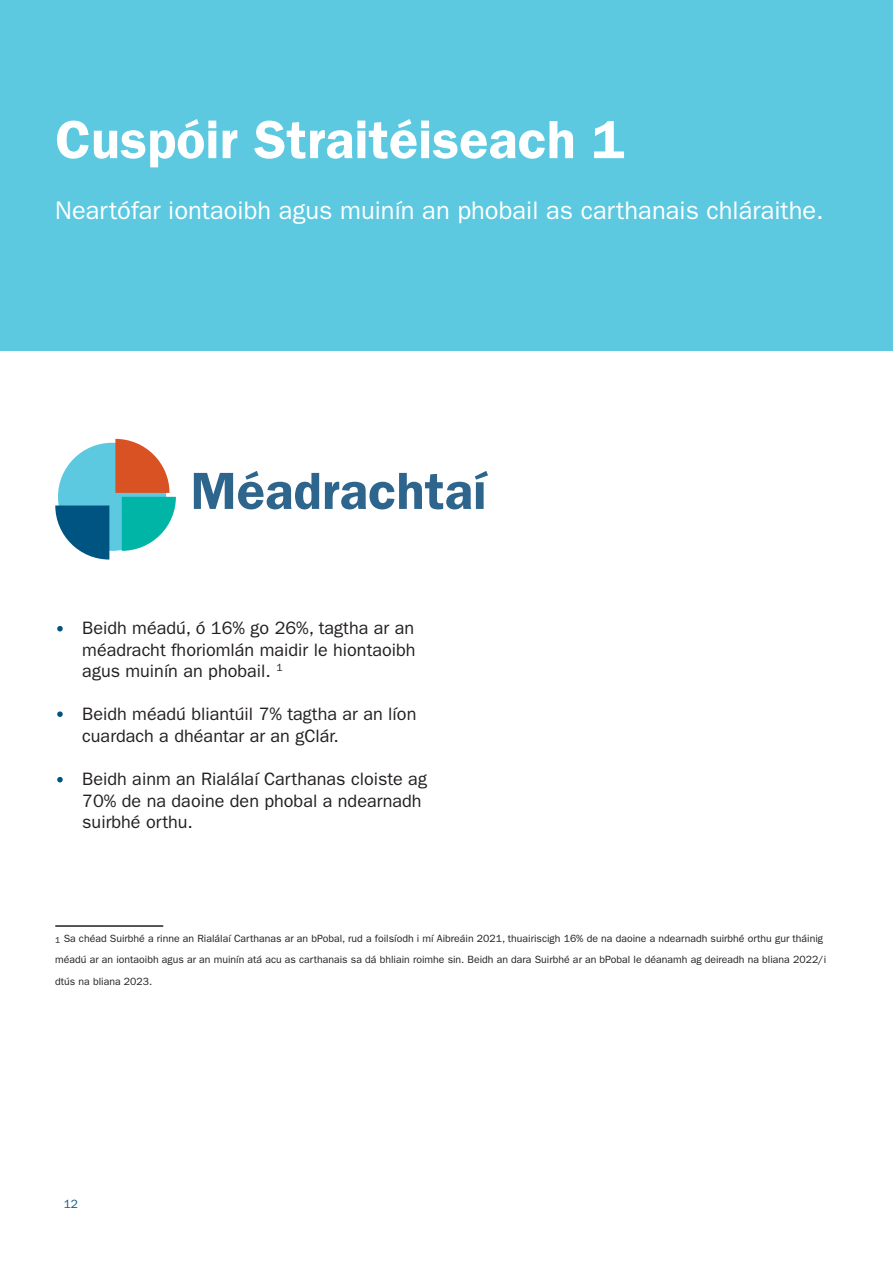
<style>
.page{position:relative;width:893px;height:1263px;background:#fff}
.page>*{position:absolute;margin:0;border:0;box-sizing:border-box;transform-origin:0 0}
.t1{font:600 54px "Franklin Gothic";color:#fff}
.t2{font:600 52.5px "Franklin Gothic";color:#2e658d}
.t3{font:25.5px "Franklin Gothic";color:#fff}
.t4{font:18px/21.6px "Franklin Gothic";color:#231f20}
.t5{font:12px "Franklin Gothic";color:#135b84}
.t6{font:10.5px/21.6px "Franklin Gothic";color:#231f20}
</style>
<div class="page">
<div style="left:0;top:0;width:893px;height:350px;background:#5cc9e0"></div>
<hr style="left:55px;top:925px;width:108px;height:2px;background:#231f20">
<div style="left:58px;top:443px;width:108px;height:108px;background:#5cc9e0;border-radius:50%"></div>
<svg style="left:115px;top:439px;width:61px;height:112px"></svg>
<svg style="left:55px;top:505px;width:54px;height:54px"></svg>
<svg style="left:57px;top:626px;width:6px;height:5px"></svg>
<svg style="left:57px;top:711px;width:6px;height:6px"></svg>
<svg style="left:57px;top:777px;width:6px;height:5px"></svg>
<h1 class="t1" style="left:55px;top:108px;width:571px">Cuspóir Straitéiseach 1</h1>
<h3 class="t3" style="left:55px;top:196px;width:770px">Neartófar iontaoibh agus muinín an phobail as carthanais chláraithe.</h3>
<h2 class="t2" style="left:191px;top:460px;width:298px">Méadrachtaí</h2>
<h3 class="t4" style="left:82px;top:617px;width:335px;text-align:justify;text-indent:-27px">• Beidh méadú, ó 16% go 26%, tagtha ar an méadracht fhoriomlán maidir le hiontaoibh agus muinín an phobail. <sup>1</sup></h3>
<h3 class="t4" style="left:82px;top:703px;width:336px;text-indent:-27px">• Beidh méadú bliantúil 7% tagtha ar an líon cuardach a dhéantar ar an gClár.</h3>
<h3 class="t4" style="left:82px;top:768px;width:346px;text-indent:-27px">• Beidh ainm an Rialálaí Carthanas cloiste ag<br>70% de na daoine den phobal a ndearnadh suirbhé orthu.</h3>
<p class="t6" style="left:55px;top:927px;width:772px"><sub>1</sub> Sa chéad Suirbhé a rinne an Rialálaí Carthanas ar an bPobal, rud a foilsíodh i mí Aibreáin 2021, thuairiscigh 16% de na daoine a ndearnadh suirbhé orthu gur tháinig méadú ar an iontaoibh agus ar an muinín atá acu as carthanais sa dá bhliain roimhe sin. Beidh an dara Suirbhé ar an bPobal le déanamh ag deireadh na bliana 2022/i dtús na bliana 2023.</p>
<p class="t5" style="left:64px;top:1197px;width:16px">12</p>
</div>
